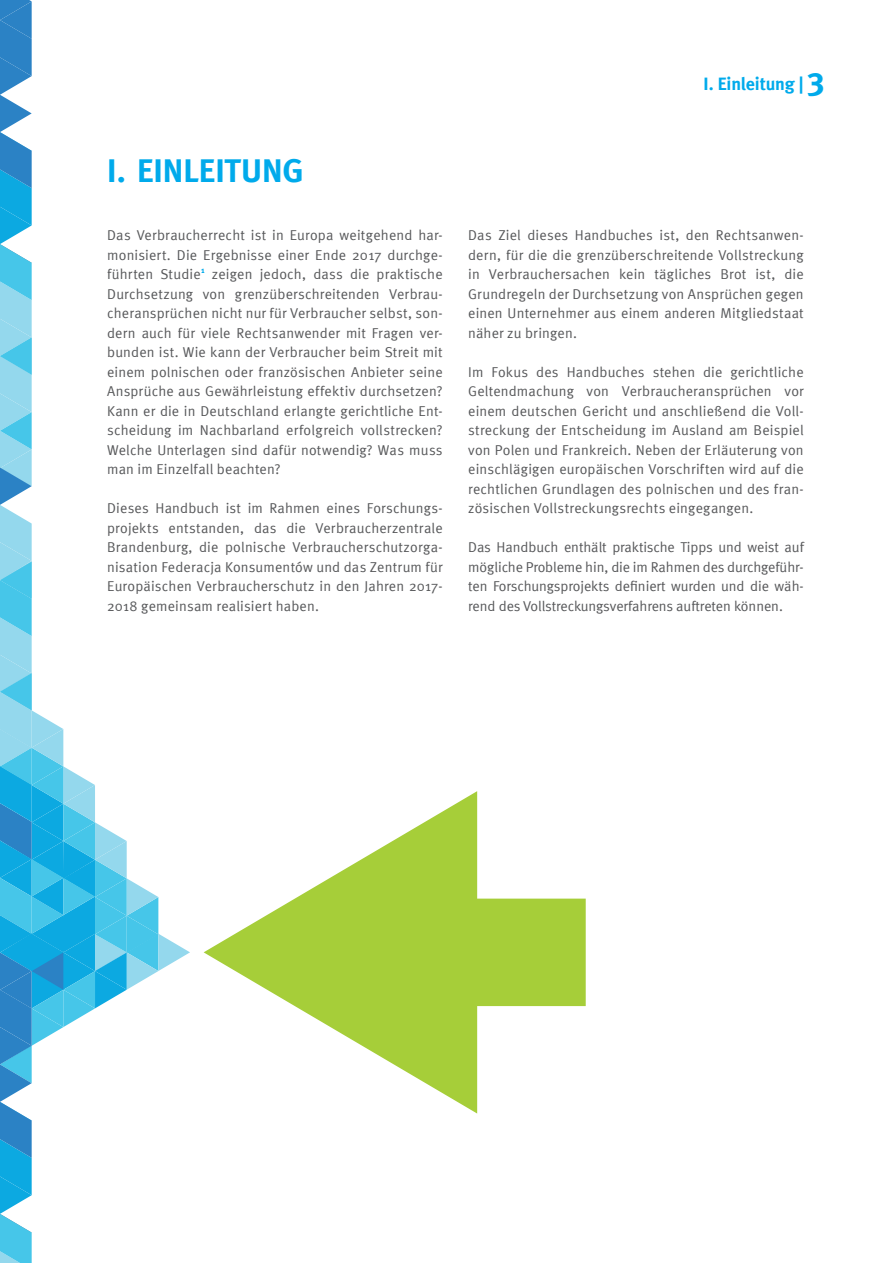
<style>
.page{position:relative;width:893px;height:1263px;background:#fff}
.page>*{position:absolute;margin:0;border:0;box-sizing:border-box;transform-origin:0 0}
.t1{font:700 33px "Meta";color:#00aaeb}
.t2{font:700 18px "Meta";letter-spacing:-.005em;color:#00aaeb}
.t3{font:14.25px/19.5px "Meta Normal";letter-spacing:.01em;color:#57585a;text-align:justify}
.s1{font-size:33px}
</style>
<div class="page">
<svg style="left:204px;top:791px;width:382px;height:322px"></svg>
<svg style="left:0;top:0;width:190px;height:1263px"></svg>
<h1 class="t1" style="left:107px;top:151px;width:198px">I. EINLEITUNG</h1>
<p class="t3" style="left:107px;top:226px;width:337px">Das Verbraucherrecht ist in Europa weitgehend har&shy;monisiert. Die Ergebnisse einer Ende 2017 durchge&shy;führten Studie<sup>1</sup> zeigen jedoch, dass die praktische Durchsetzung von grenzüberschreitenden Verbrau&shy;cheransprüchen nicht nur für Verbraucher selbst, son&shy;dern auch für viele Rechtsanwender mit Fragen ver&shy;bunden ist. Wie kann der Verbraucher beim Streit mit einem polnischen oder französischen Anbieter seine Ansprüche aus Gewährleistung effektiv durchsetzen?<br>Kann er die in Deutschland erlangte gerichtliche Ent&shy;scheidung im Nachbarland erfolgreich vollstrecken?<br>Welche Unterlagen sind dafür notwendig? Was muss man im Einzelfall beachten?</p>
<p class="t3" style="left:107px;top:498px;width:337px">Dieses Handbuch ist im Rahmen eines Forschungs&shy;projekts entstanden, das die Verbraucherzentrale Brandenburg, die polnische Verbraucherschutzorga&shy;nisation Federacja Konsumentów und das Zentrum für Europäischen Verbraucherschutz in den Jahren 2017- 2018 gemeinsam realisiert haben.</p>
<p class="t2" style="left:703px;top:73px;width:123px">I. Einleitung | <span class="s1">3</span></p>
<p class="t3" style="left:468px;top:225px;width:337px">Das Ziel dieses Handbuches ist, den Rechtsanwen&shy;dern, für die die grenzüberschreitende Vollstreckung in Verbrauchersachen kein tägliches Brot ist, die Grundregeln der Durchsetzung von Ansprüchen gegen einen Unternehmer aus einem anderen Mitgliedstaat näher zu bringen.</p>
<p class="t3" style="left:468px;top:362px;width:337px">Im Fokus des Handbuches stehen die gerichtliche Geltendmachung von Verbraucheransprüchen vor einem deutschen Gericht und anschließend die Voll&shy;streckung der Entscheidung im Ausland am Beispiel von Polen und Frankreich. Neben der Erläuterung von einschlägigen europäischen Vorschriften wird auf die rechtlichen Grundlagen des polnischen und des fran&shy;zösischen Vollstreckungsrechts eingegangen.</p>
<p class="t3" style="left:468px;top:537px;width:337px">Das Handbuch enthält praktische Tipps und weist auf mögliche Probleme hin, die im Rahmen des durchgeführ&shy;ten Forschungsprojekts definiert wurden und die wäh&shy;rend des Vollstreckungsverfahrens auftreten können.</p>
</div>
